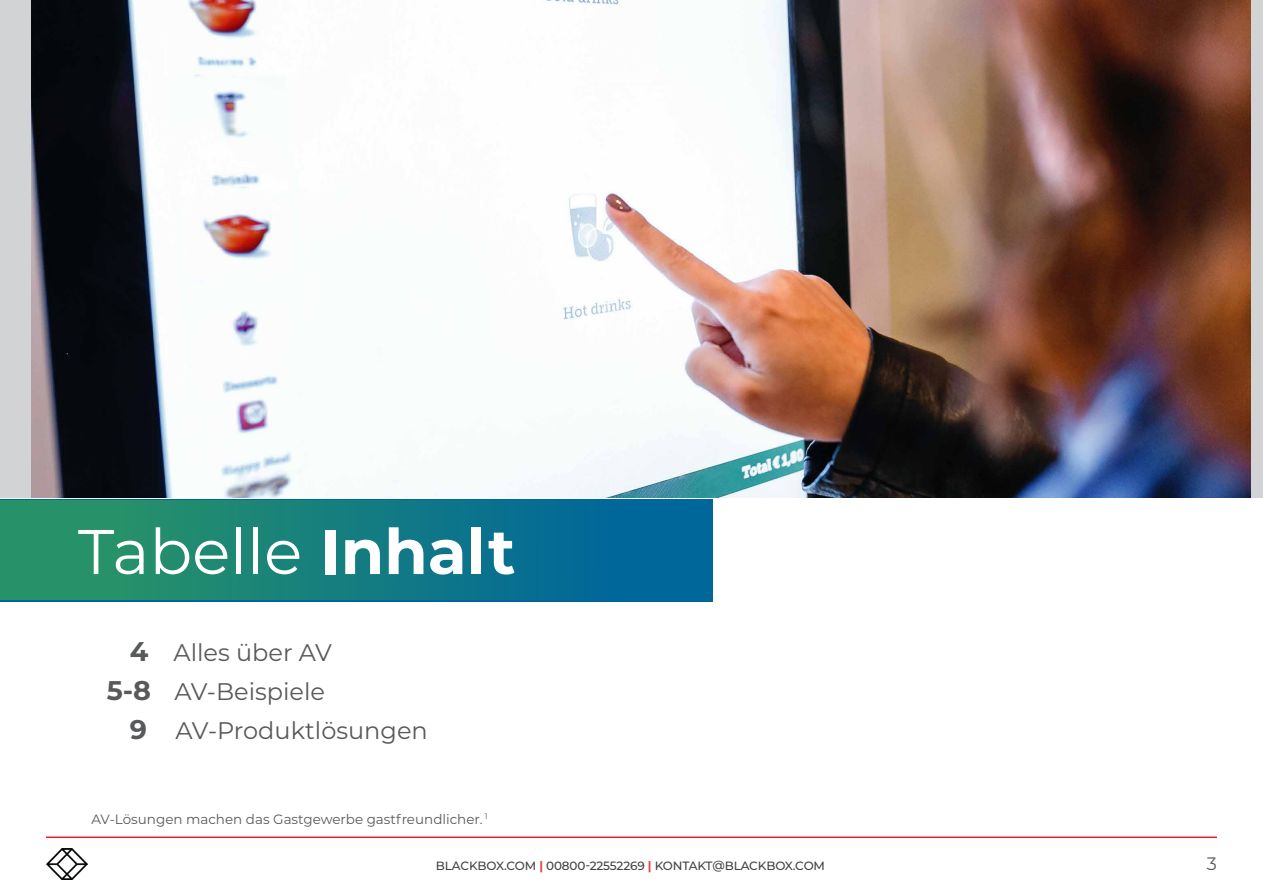
<style>
.page{position:relative;width:1263px;height:893px;background:#fff}
.page>*{position:absolute;margin:0;border:0;box-sizing:border-box;transform-origin:0 0}
.t1{font:63px "Montserrat";color:#fff}
.t2{font:24px "Montserrat";color:#58595b}
.t3{font:18px "Montserrat";color:#58595b}
.t4{font:13.5px "Montserrat";color:#58595b}
.t5{font:500 12px "Montserrat";letter-spacing:-.01em;color:#414042}
.s1{font-weight:700}
.s2{font-weight:700;font-size:27px}
.s3{font-weight:700;color:#eb413a}
</style>
<div class="page">
<hr style="left:46px;top:836px;width:1171px;height:2px;background:#e91d2d">
<img style="left:46px;top:848px;width:42px;height:32px">
<div style="left:0;top:0;width:1263px;height:498px;background:#d1d3d4"></div>
<img style="left:32px;top:0;width:1218px;height:498px">
<div style="left:0;top:500px;width:712px;height:102px;background:#00679b"></div>
<div style="left:0;top:500px;width:675px;height:99px;background:linear-gradient(to right,#2d9761,#00649e)"></div>
<h1 class="t1" style="left:78px;top:508px;width:439px">Tabelle <span class="s1">Inhalt</span></h1>
<h2 class="t2" style="left:130px;top:636px;width:204px"><span class="s2">4</span> Alles über AV</h2>
<h2 class="t2" style="left:107px;top:675px;width:220px"><span class="s2">5-8</span> AV-Beispiele</h2>
<h2 class="t2" style="left:130px;top:714px;width:300px"><span class="s2">9</span> AV-Produktlösungen</h2>
<p class="t4" style="left:91px;top:809px;width:398px">AV-Lösungen machen das Gastgewerbe gastfreundlicher. <sup>1</sup></p>
<p class="t5" style="left:436px;top:857px;width:391px">BLACKBOX.COM <span class="s3">|</span> 00800-22552269 <span class="s3">|</span> KONTAKT@BLACKBOX.COM</p>
<h3 class="t3" style="left:1207px;top:852px;width:12px">3</h3>
</div>
